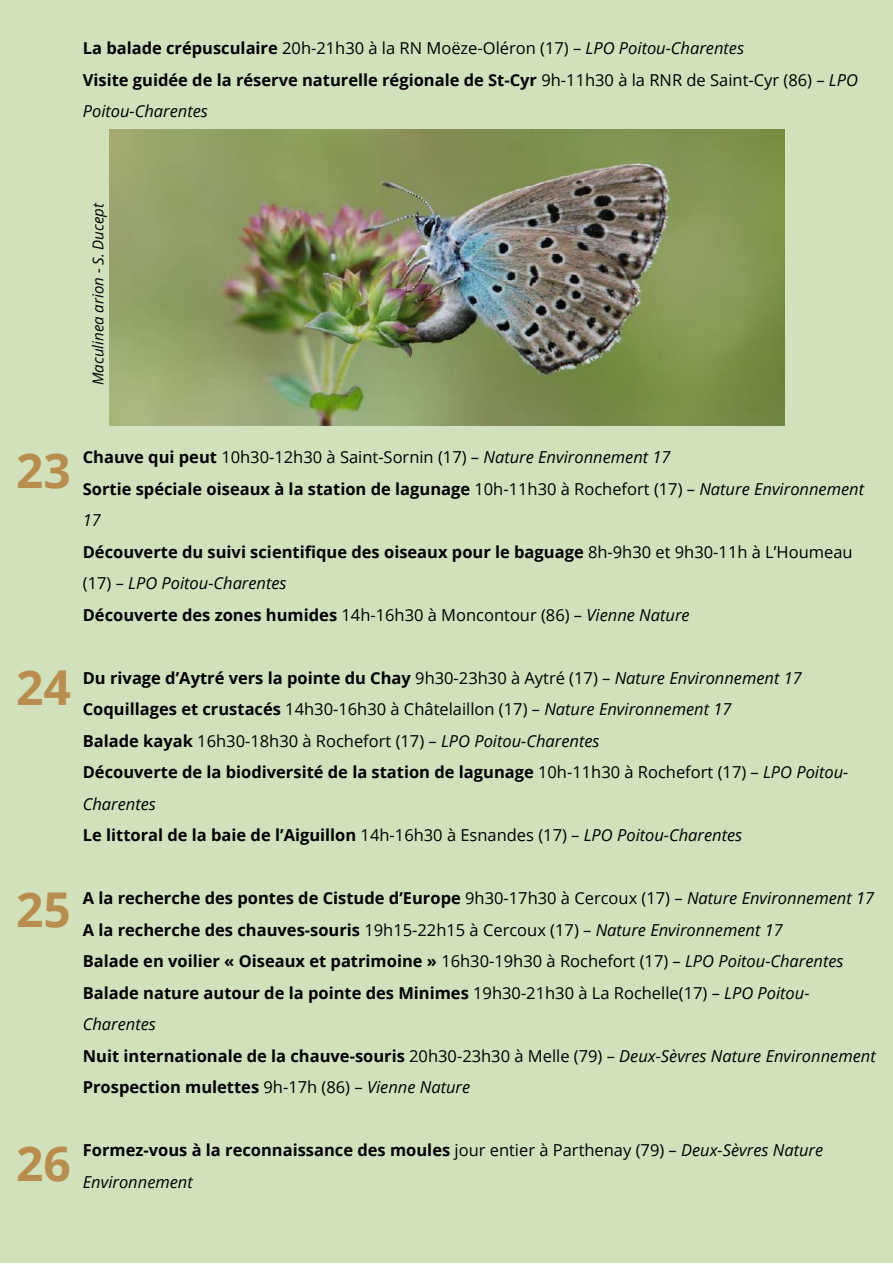
<style>
.page{position:relative;width:893px;height:1264px;background:#fff}
.page>*{position:absolute;margin:0;border:0;box-sizing:border-box;transform-origin:0 0}
.t1{font:700 48px "Open Sans";color:#b88d4d}
.t2{font:700 16.5px/31.5px "Open Sans";color:#000}
.t3{font:italic 15px "Open Sans";color:#000}
.s1{font-weight:400}
.s2{font-weight:400;font-style:italic}
</style>
<div class="page">
<div style="left:0;top:0;width:892px;height:1262px;background:#d0e1bb"></div>
<img style="left:109px;top:130px;width:675px;height:296px">
<p class="t2" style="left:83px;top:32px;width:776px">La balade crépusculaire <span class="s1">20h-21h30 à la RN Moëze-Oléron (17) –</span> <span class="s2">LPO Poitou-Charentes<br></span>Visite guidée de la réserve naturelle régionale de St-Cyr <span class="s1">9h-11h30 à la RNR de Saint-Cyr (86) –</span> <span class="s2">LPO<br>Poitou-Charentes</span></p>
<p class="t3" style="left:87px;top:385px;width:184px;rotate:-90deg">Maculinea arion - S. Ducept</p>
<h1 class="t1" style="left:16px;top:437px;width:56px">23</h1>
<p class="t2" style="left:83px;top:441px;width:782px">Chauve qui peut <span class="s1">10h30-12h30 à Saint-Sornin (17) –</span> <span class="s2">Nature Environnement 17<br></span>Sortie spéciale oiseaux à la station de lagunage <span class="s1">10h-11h30 à Rochefort (17) –</span> <span class="s2">Nature Environnement 17<br></span>Découverte du suivi scientifique des oiseaux pour le baguage <span class="s1">8h-9h30 et 9h30-11h à L’Houmeau (17) –</span> <span class="s2">LPO Poitou-Charentes<br></span>Découverte des zones humides <span class="s1">14h-16h30 à Moncontour (86) –</span> <span class="s2">Vienne Nature</span></p>
<h1 class="t1" style="left:16px;top:654px;width:56px">24</h1>
<p class="t2" style="left:83px;top:661px;width:767px">Du rivage d’Aytré vers la pointe du Chay <span class="s1">9h30-23h30 à Aytré (17) –</span> <span class="s2">Nature Environnement 17<br></span>Coquillages et crustacés <span class="s1">14h30-16h30 à Châtelaillon (17) –</span> <span class="s2">Nature Environnement 17<br></span>Balade kayak <span class="s1">16h30-18h30 à Rochefort (17) –</span> <span class="s2">LPO Poitou-Charentes<br></span>Découverte de la biodiversité de la station de lagunage <span class="s1">10h-11h30 à Rochefort (17) –</span> <span class="s2">LPO Poitou-Charentes<br></span>Le littoral de la baie de l’Aiguillon <span class="s1">14h-16h30 à Esnandes (17) –</span> <span class="s2">LPO Poitou-Charentes</span></p>
<h1 class="t1" style="left:16px;top:875px;width:56px">25</h1>
<p class="t2" style="left:83px;top:882px;width:794px">A la recherche des pontes de Cistude d’Europe <span class="s1">9h30-17h30 à Cercoux (17) –</span> <span class="s2">Nature Environnement 17<br></span>A la recherche des chauves-souris <span class="s1">19h15-22h15 à Cercoux (17) –</span> <span class="s2">Nature Environnement 17<br></span>Balade en voilier « Oiseaux et patrimoine » <span class="s1">16h30-19h30 à Rochefort (17) –</span> <span class="s2">LPO Poitou-Charentes </span>Balade nature autour de la pointe des Minimes <span class="s1">19h30-21h30 à La Rochelle(17) –</span> <span class="s2">LPO Poitou-Charentes<br></span>Nuit internationale de la chauve-souris <span class="s1">20h30-23h30 à Melle (79) –</span> <span class="s2">Deux-Sèvres Nature Environnement </span>Prospection mulettes <span class="s1">9h-17h (86) –</span> <span class="s2">Vienne Nature</span></p>
<h1 class="t1" style="left:16px;top:1129px;width:56px">26</h1>
<p class="t2" style="left:83px;top:1134px;width:741px">Formez-vous à la reconnaissance des moules <span class="s1">jour entier à Parthenay (79) –</span> <span class="s2">Deux-Sèvres Nature<br>Environnement</span></p>
</div>
